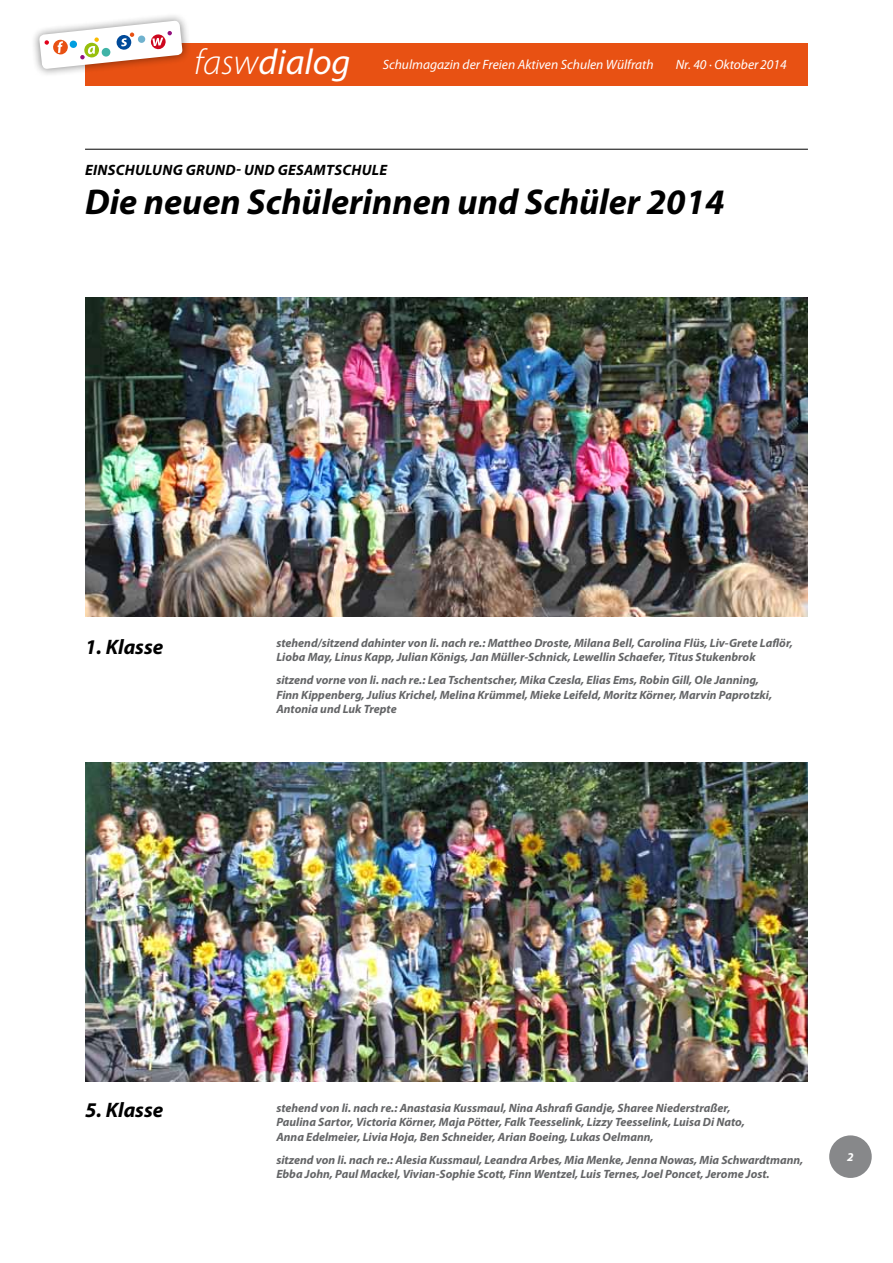
<style>
.page{position:relative;width:893px;height:1263px;background:#fff}
.page>*{position:absolute;margin:0;border:0;box-sizing:border-box;transform-origin:0 0}
.t1{font:italic 700 36px "Myriad Pro";color:#000}
.t2{font:italic 36px "Myriad Pro";color:#fff}
.t3{font:italic 700 21px "Myriad Pro";color:#000}
.t4{font:italic 700 15px "Myriad Pro";letter-spacing:.115em;color:#000}
.t5{font:italic 13.5px "Myriad Pro";color:#fff}
.t6{font:italic 700 12px/14.4px "Myriad Pro";color:#646567}
.t7{font:italic 700 12px "Myriad Pro";color:#fff}
.s1{font-weight:300}
</style>
<div class="page">
<div style="left:85px;top:43px;width:723px;height:42px;background:#e85113"></div>
<div style="left:829px;top:1135px;width:43px;height:43px;background:#87888a;border-radius:50%"></div>
<div style="left:30px;top:11px;width:161px;height:66px;background:#000;opacity:.5"></div>
<svg style="left:39px;top:20px;width:144px;height:49px"></svg>
<img style="left:85px;top:298px;width:723px;height:319px">
<img style="left:85px;top:762px;width:723px;height:319px">
<hr style="left:85px;top:149px;width:723px;height:1px;background:#000">
<h1 class="t2" style="left:194px;top:39px;width:158px"><span class="s1">fasw</span>dialog</h1>
<p class="t5" style="left:383px;top:56px;width:272px">Schulmagazin der Freien Aktiven Schulen Wülfrath</p>
<p class="t5" style="left:676px;top:56px;width:112px">Nr. 40 · Oktober 2014</p>
<p class="t4" style="left:85px;top:160px;width:23px">Einsch</p>
<p class="t4" style="left:135px;top:160px;width:164px">ulung Grund- und Gesamtsch</p>
<p class="t4" style="left:362px;top:160px;width:19px">ule</p>
<h1 class="t1" style="left:85px;top:179px;width:641px">Die neuen Schülerinnen und Schüler 2014</h1>
<h2 class="t3" style="left:85px;top:633px;width:80px">1. Klasse</h2>
<p class="t6" style="left:276px;top:635px;width:518px">stehend/sitzend dahinter von li. nach re.: Mattheo Droste, Milana Bell, Carolina Flüs, Liv-Grete Laflör,<br>Lioba May, Linus Kapp, Julian Königs, Jan Müller-Schnick, Lewellin Schaefer, Titus Stukenbrok</p>
<p class="t6" style="left:276px;top:672px;width:497px">sitzend vorne von li. nach re.: Lea Tschentscher, Mika Czesla, Elias Ems, Robin Gill, Ole Janning,<br>Finn Kippenberg, Julius Krichel, Melina Krümmel, Mieke Leifeld, Moritz Körner, Marvin Paprotzki,<br>Antonia und Luk Trepte</p>
<h2 class="t3" style="left:85px;top:1096px;width:80px">5. Klasse</h2>
<p class="t6" style="left:276px;top:1100px;width:470px">stehend von li. nach re.: Anastasia Kussmaul, Nina Ashrafi Gandje, Sharee Niederstraßer,<br>Paulina Sartor, Victoria Körner, Maja Pötter, Falk Teesselink, Lizzy Teesselink, Luisa Di Nato,<br>Anna Edelmeier, Livia Hoja, Ben Schneider, Arian Boeing, Lukas Oelmann,</p>
<p class="t6" style="left:276px;top:1152px;width:528px">sitzend von li. nach re.: Alesia Kussmaul, Leandra Arbes, Mia Menke, Jenna Nowas, Mia Schwardtmann,<br>Ebba John, Paul Mackel, Vivian-Sophie Scott, Finn Wentzel, Luis Ternes, Joel Poncet, Jerome Jost.</p>
<p class="t7" style="left:847px;top:1149px;width:8px">2</p>
</div>
